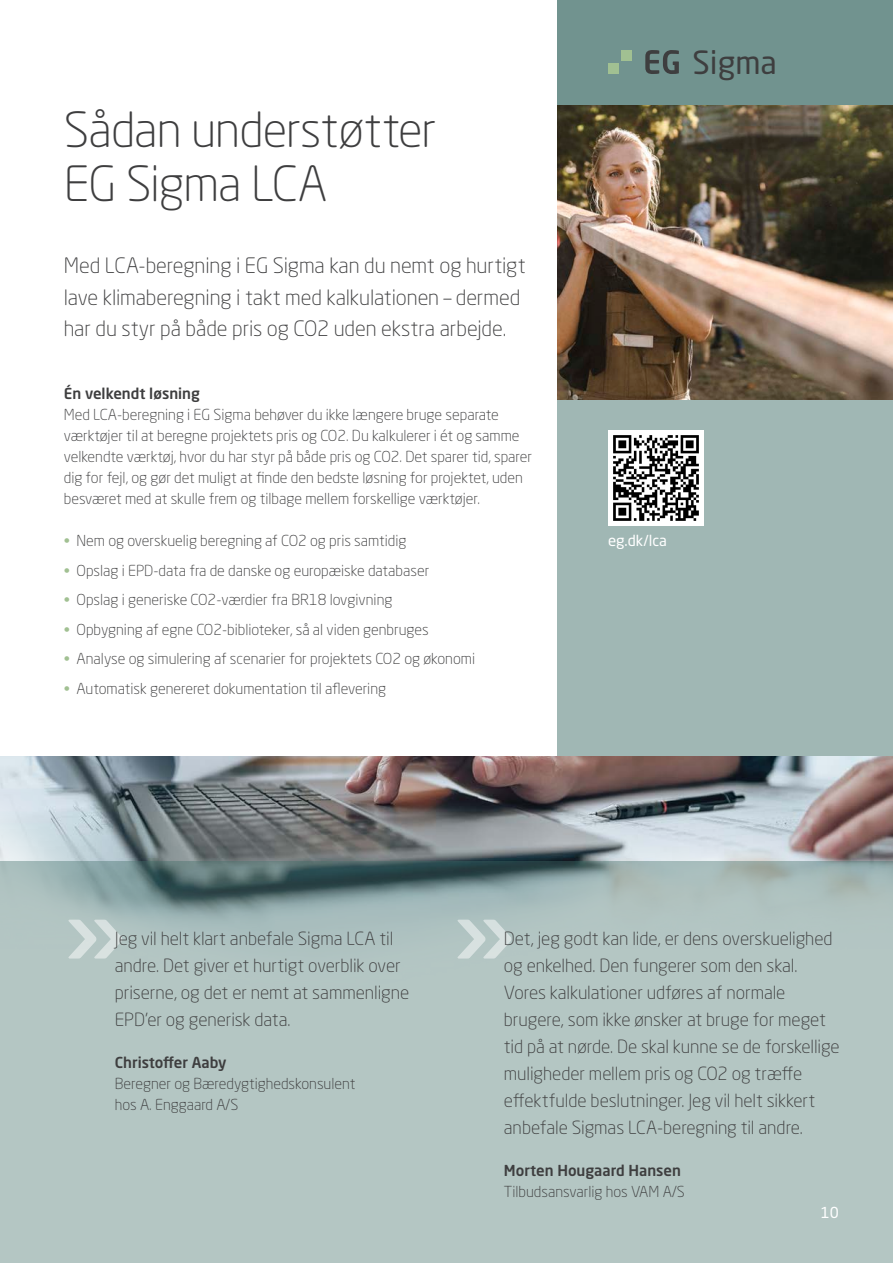
<style>
.page{position:relative;width:893px;height:1263px;background:#fff}
.page>*{position:absolute;margin:0;border:0;box-sizing:border-box;transform-origin:0 0}
.t1{font:500 90px "Neo Sans Std";color:#fff}
.Overskrift_1{font:300 48px/54px "Neo Sans Std";letter-spacing:-.02em;color:#3e3e3f}
.t2{font:31.65px "Neo Sans Std";color:#3e3e3f}
.Manchet{font:300 21px/31.5px "Neo Sans Std";letter-spacing:-.005em;color:#3e3e3f}
.t3{font:300 18px/27px "Neo Sans Std";letter-spacing:-.005em;color:#3e3e3f}
.Brødtekst{font:300 15px/21px "Neo Sans Std";color:#3e3e3f}
.Quotee{font:300 15px/21px "Neo Sans Std";color:#3e3e3f}
.Quotee-2{font:500 15px "Neo Sans Std";color:#3e3e3f}
.Mellemrubrik{font:500 15px "Neo Sans Std";color:#3e3e3f}
.Brødtekst-2{font:15px "Neo Sans Std";color:#fff}
.s1{color:#a1c092}
</style>
<div class="page">
<img style="left:0;top:756px;width:893px;height:105px">
<svg style="left:0;top:861px;width:893px;height:402px;background:#adc0bd"></svg>
<div style="left:557px;top:0;width:336px;height:756px;background:#a0b7b4"></div>
<div style="left:557px;top:0;width:336px;height:105px;background:#71938f"></div>
<img style="left:557px;top:105px;width:336px;height:294px">
<img style="left:608px;top:430px;width:95px;height:95px">
<div style="left:608px;top:63px;width:11px;height:11px;background:#a1c092"></div>
<div style="left:621px;top:50px;width:11px;height:11px;background:#a1c092"></div>
<svg style="left:645px;top:50px;width:34px;height:24px"></svg>
<p class="Overskrift_1" style="left:64px;top:102px;width:374px">Sådan understøtter<br>EG Sigma LCA</p>
<p class="Manchet" style="left:64px;top:249px;width:463px">Med LCA-beregning i EG Sigma kan du nemt og hurtigt lave klimaberegning i takt med kalkulationen – dermed har du styr på både pris og CO2 uden ekstra arbejde.</p>
<p class="Mellemrubrik" style="left:64px;top:384px;width:138px">Én velkendt løsning</p>
<p class="Brødtekst" style="left:64px;top:404px;width:470px">Med LCA-beregning i EG Sigma behøver du ikke længere bruge separate værktøjer til at beregne projektets pris og CO2. Du kalkulerer i ét og samme velkendte værktøj, hvor du har styr på både pris og CO2. Det sparer tid, sparer dig for fejl, og gør det muligt at finde den bedste løsning for projektet, uden besværet med at skulle frem og tilbage mellem forskellige værktøjer.</p>
<p class="Brødtekst" style="left:64px;top:530px;width:344px"><span class="s1">•</span> Nem og overskuelig beregning af CO2 og pris samtidig</p>
<p class="Brødtekst" style="left:64px;top:559px;width:367px"><span class="s1">•</span> Opslag i EPD-data fra de danske og europæiske databaser</p>
<p class="Brødtekst" style="left:64px;top:589px;width:330px"><span class="s1">•</span> Opslag i generiske CO2-værdier fra BR18 lovgivning</p>
<p class="Brødtekst" style="left:64px;top:618px;width:367px"><span class="s1">•</span> Opbygning af egne CO2-biblioteker, så al viden genbruges</p>
<p class="Brødtekst" style="left:64px;top:648px;width:413px"><span class="s1">•</span> Analyse og simulering af scenarier for projektets CO2 og økonomi</p>
<p class="Brødtekst" style="left:64px;top:677px;width:324px"><span class="s1">•</span> Automatisk genereret dokumentation til aflevering</p>
<p class="t2" style="left:693px;top:43px;width:86px">Sigma</p>
<p class="Brødtekst-2" style="left:608px;top:531px;width:60px">eg.dk/lca</p>
<h1 class="t1" style="left:64px;top:874px;width:64px">»</h1>
<p class="t3" style="left:115px;top:925px;width:287px">Jeg vil helt klart anbefale Sigma LCA til andre. Det giver et hurtigt overblik over</p>
<p class="t3" style="left:115px;top:979px;width:296px">priserne, og det er nemt at sammenligne<br>EPD’er og generisk data.</p>
<p class="Quotee-2" style="left:115px;top:1053px;width:113px">Christoffer Aaby</p>
<p class="Quotee" style="left:115px;top:1073px;width:242px">Beregner og Bæredygtighedskonsulent hos A. Enggaard A/S</p>
<h1 class="t1" style="left:453px;top:874px;width:64px">»</h1>
<p class="t3" style="left:504px;top:925px;width:337px">Det, jeg godt kan lide, er dens overskuelighed og enkelhed. Den fungerer som den skal.<br>Vores kalkulationer udføres af normale brugere, som ikke ønsker at bruge for meget tid på at nørde. De skal kunne se de forskellige muligheder mellem pris og CO2 og træffe effektfulde beslutninger. Jeg vil helt sikkert anbefale Sigmas LCA-beregning til andre.</p>
<p class="Quotee-2" style="left:504px;top:1161px;width:179px">Morten Hougaard Hansen</p>
<p class="Quotee" style="left:504px;top:1181px;width:182px">Tilbudsansvarlig hos VAM A/S</p>
<p class="Brødtekst-2" style="left:821px;top:1203px;width:20px">10</p>
</div>
